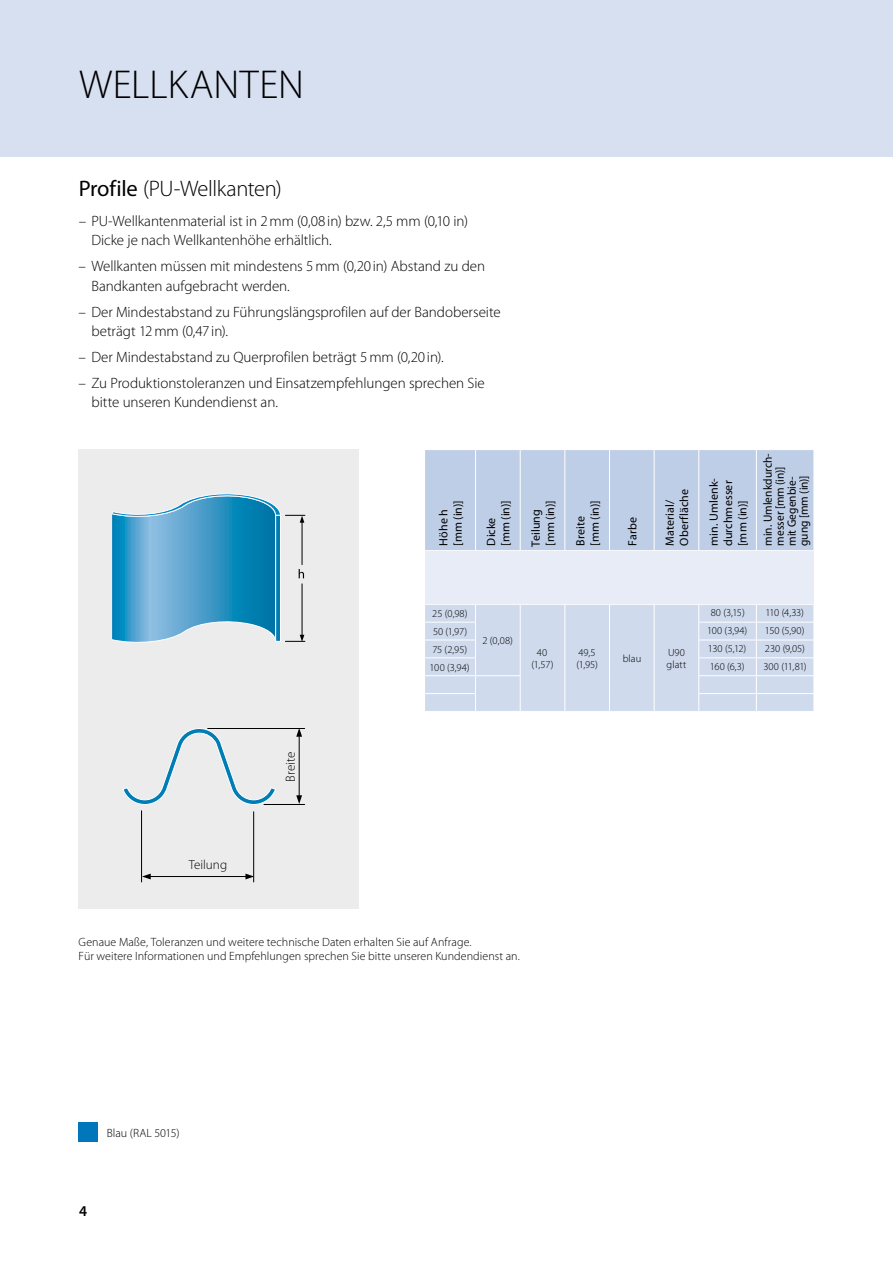
<style>
.page{position:relative;width:893px;height:1263px;background:#fff}
.page>*{position:absolute;margin:0;border:0;box-sizing:border-box;transform-origin:0 0}
.t1{font:300 40.5px "Myriad Pro";color:#000}
.t2{font:300 22.5px "Myriad Pro";letter-spacing:-.02em;color:#000}
.t3{font:300 15px/19.5px "Myriad Pro";letter-spacing:-.005em;color:#000}
.t4{font:600 15px "Myriad Pro";color:#000}
.t5{font:300 13.2px "Myriad Pro";color:#000}
.t6{font:300 12px/14.4px "Myriad Pro";letter-spacing:.005em;color:#000}
.t7{font:12px/14.4px "Myriad Pro";letter-spacing:.005em;color:#000}
.t8{font:12px/12px "Myriad Pro";letter-spacing:.005em;color:#000;scale:.95 1}
.t9{font:300 10.5px/12.6px "Myriad Pro";letter-spacing:.005em;color:#000}
.s1{font-weight:400}
</style>
<div class="page">
<div style="left:0;top:0;width:893px;height:157px;background:#d7e0f0"></div>
<svg style="left:425px;top:450px;width:389px;height:261px;background:#c9d5ea"></svg>
<div style="left:79px;top:449px;width:280px;height:459px;background:#ececed"></div>
<svg style="left:112px;top:494px;width:193px;height:149px"></svg>
<hr style="left:302px;top:521px;width:1px;height:44px;background:#000">
<svg style="left:123px;top:728px;width:153px;height:77px"></svg>
<svg style="left:245px;top:874px;width:8px;height:5px"></svg>
<svg style="left:142px;top:874px;width:9px;height:5px"></svg>
<hr style="left:253px;top:812px;width:1px;height:70px;background:#000">
<hr style="left:141px;top:811px;width:1px;height:71px;background:#000">
<hr style="left:148px;top:876px;width:99px;height:1px;background:#000">
<svg style="left:296px;top:729px;width:6px;height:8px"></svg>
<svg style="left:296px;top:795px;width:6px;height:9px"></svg>
<hr style="left:208px;top:728px;width:97px;height:1px;background:#000">
<hr style="left:264px;top:804px;width:41px;height:1px;background:#000">
<hr style="left:299px;top:735px;width:1px;height:63px;background:#000">
<div style="left:79px;top:1122px;width:19px;height:19px;background:#0077ba"></div>
<div style="left:393px;top:551px;width:420px;height:53px;background:#e7ecf6"></div>
<div style="left:376px;top:440px;width:48px;height:320px;background:#fff"></div>
<h1 class="t1" style="left:79px;top:62px;width:226px">WELLKANTEN</h1>
<h2 class="t2" style="left:79px;top:176px;width:205px"><span class="s1">Profile</span> (PU-Wellkanten)</h2>
<p class="t3" style="left:91px;top:211px;width:378px;text-indent:-13px">– PU-Wellkantenmaterial ist in 2mm (0,08 in) bzw. 2,5 mm (0,10 in)<br>Dicke je nach Wellkantenhöhe erhältlich.</p>
<p class="t3" style="left:91px;top:257px;width:395px;text-indent:-13px">– Wellkanten müssen mit mindestens 5mm (0,20 in) Abstand zu den<br>Bandkanten aufgebracht werden.</p>
<p class="t3" style="left:91px;top:302px;width:411px;text-indent:-13px">– Der Mindestabstand zu Führungslängsprofilen auf der Bandoberseite beträgt 12mm (0,47 in).</p>
<p class="t3" style="left:79px;top:347px;width:366px">– Der Mindestabstand zu Querprofilen beträgt 5mm (0,20 in).</p>
<p class="t3" style="left:91px;top:373px;width:395px;text-indent:-13px">– Zu Produktionstoleranzen und Einsatzempfehlungen sprechen Sie bitte unseren Kundendienst an.</p>
<p class="t7" style="left:436px;top:546px;width:46px;rotate:-90deg">Höhe h [mm (in)]</p>
<p class="t7" style="left:484px;top:546px;width:46px;rotate:-90deg">Dicke [mm (in)]</p>
<p class="t7" style="left:529px;top:546px;width:47px;rotate:-90deg">Teilung [mm (in)]</p>
<p class="t7" style="left:573px;top:546px;width:46px;rotate:-90deg">Breite [mm (in)]</p>
<p class="t9" style="left:432px;top:607px;width:37px">25 (0,98)</p>
<p class="t7" style="left:625px;top:545px;width:30px;rotate:-90deg">Farbe</p>
<p class="t7" style="left:663px;top:546px;width:58px;rotate:-90deg">Material/<br>Oberfläche</p>
<p class="t7" style="left:707px;top:546px;width:69px;rotate:-90deg">min. Umlenk&shy;durchmesser [mm (in)]</p>
<p class="t8" style="left:762px;top:546px;width:99px;rotate:-90deg">min. Umlenkdurch-- messer [mm (in)] mit Gegenbie&shy;gung [mm (in)]</p>
<p class="t9" style="left:711px;top:607px;width:36px">80 (3,15)</p>
<p class="t9" style="left:765px;top:607px;width:40px">110 (4,33)</p>
<p class="t5" style="left:189px;top:857px;width:40px">Teilung</p>
<p class="t5" style="left:283px;top:782px;width:31px;rotate:-90deg">Breite</p>
<p class="t9" style="left:433px;top:625px;width:36px">50 (1,97)</p>
<p class="t9" style="left:707px;top:625px;width:42px">100 (3,94)</p>
<p class="t9" style="left:765px;top:625px;width:41px">150 (5,90)</p>
<p class="t9" style="left:432px;top:643px;width:36px">75 (2,95)</p>
<p class="t9" style="left:708px;top:642px;width:40px">130 (5,12)</p>
<p class="t9" style="left:765px;top:642px;width:42px">230 (9,05)</p>
<p class="t9" style="left:430px;top:661px;width:42px">100 (3,94)</p>
<p class="t9" style="left:710px;top:660px;width:36px">160 (6,3)</p>
<p class="t9" style="left:763px;top:660px;width:45px">300 (11,81)</p>
<p class="t9" style="left:482px;top:634px;width:32px">2 (0,08)</p>
<p class="t9" style="left:532px;top:646px;width:24px;text-align:center">40 (1,57)</p>
<p class="t9" style="left:576px;top:646px;width:23px">49,5 (1,95)</p>
<p class="t9" style="left:623px;top:652px;width:20px">blau</p>
<p class="t9" style="left:667px;top:646px;width:21px">U90 glatt</p>
<p class="t6" style="left:79px;top:935px;width:443px">Genaue Maße, Toleranzen und weitere technische Daten erhalten Sie auf Anfrage.<br>Für weitere Informationen und Empfehlungen sprechen Sie bitte unseren Kundendienst an.</p>
<p class="t6" style="left:107px;top:1125px;width:74px">Blau (RAL 5015)</p>
<p class="t4" style="left:79px;top:1202px;width:10px">4</p>
</div>
